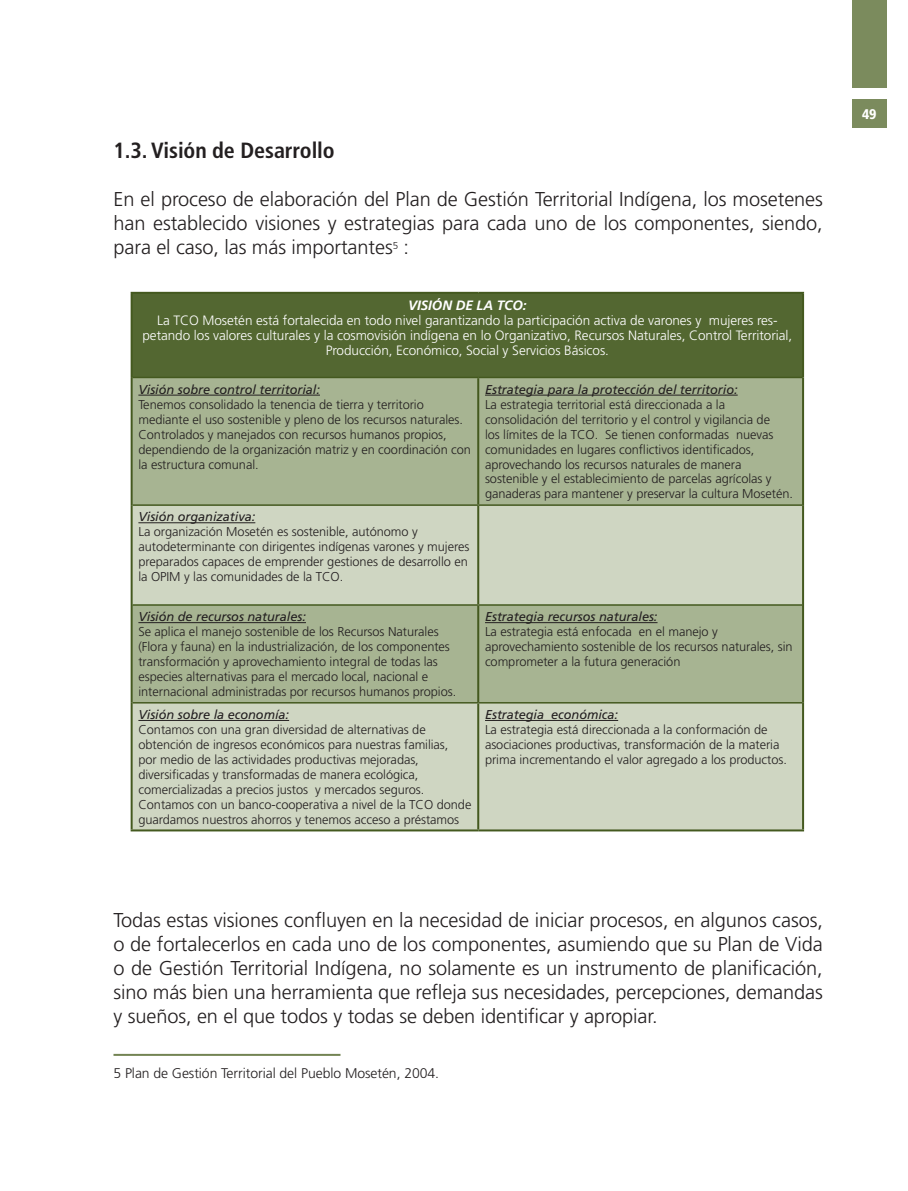
<style>
.page{position:relative;width:908px;height:1191px;background:#fff}
.page>*{position:absolute;margin:0;border:0;box-sizing:border-box;transform-origin:0 0}
.t1{font:700 condensed 22px "Frutiger LT Std";letter-spacing:-.005em;color:#231f20}
.t2{font:300 20px/24px "Frutiger LT Std";letter-spacing:-.005em;color:#231f20;text-align:justify}
.t3{font:300 14px "Frutiger LT Std";letter-spacing:-.005em;color:#231f20}
.t4{font:900 condensed 14px "Frutiger LT Std";color:#fff}
.t5{font:300 13.6px/15.2px "Frutiger LT Std";letter-spacing:-.005em;color:#fff;text-align:center}
.t6{font:italic 700 13.6px "Frutiger LT Std";letter-spacing:-.005em;color:#fff}
.t7{font:300 12.8px/15px "Frutiger LT Std";letter-spacing:-.005em;color:#231f20}
.t8{font:italic 12.8px "Frutiger LT Std";letter-spacing:-.005em;color:#231f20}
</style>
<div class="page">
<div style="left:851px;top:0;width:34px;height:88px;background:#7b8b5d"></div>
<div style="left:851px;top:100px;width:34px;height:28px;background:#7b8b5d"></div>
<hr style="left:113px;top:1053px;width:227px;height:2px;background:#738353">
<div style="left:132px;top:293px;width:670px;height:84px;background:#536731"></div>
<div style="left:133px;top:378px;width:668px;height:126px;background:#a7b492"></div>
<svg style="left:133px;top:506px;width:668px;height:323px;background:#c2cbb3"></svg>
<hr style="left:131px;top:292px;width:347px;height:2px;background:#44591f">
<hr style="left:131px;top:294px;width:2px;height:83px;background:#44591f">
<hr style="left:478px;top:292px;width:325px;height:2px;background:#44591f">
<hr style="left:801px;top:294px;width:2px;height:83px;background:#44591f">
<hr style="left:131px;top:377px;width:2px;height:128px;background:#44591f">
<hr style="left:477px;top:378px;width:2px;height:126px;background:#44591f">
<hr style="left:801px;top:377px;width:2px;height:128px;background:#44591f">
<hr style="left:131px;top:505px;width:2px;height:100px;background:#44591f">
<hr style="left:477px;top:506px;width:2px;height:98px;background:#44591f">
<hr style="left:801px;top:505px;width:2px;height:100px;background:#44591f">
<hr style="left:131px;top:605px;width:2px;height:98px;background:#44591f">
<hr style="left:477px;top:606px;width:2px;height:96px;background:#44591f">
<hr style="left:801px;top:605px;width:2px;height:98px;background:#44591f">
<hr style="left:131px;top:703px;width:2px;height:126px;background:#44591f">
<hr style="left:477px;top:703px;width:2px;height:126px;background:#44591f">
<hr style="left:801px;top:703px;width:2px;height:126px;background:#44591f">
<hr style="left:131px;top:829px;width:347px;height:2px;background:#44591f">
<hr style="left:478px;top:829px;width:325px;height:2px;background:#44591f">
<hr style="left:133px;top:377px;width:345px;height:1px;background:#44591f">
<hr style="left:478px;top:377px;width:323px;height:1px;background:#44591f">
<hr style="left:133px;top:504px;width:345px;height:2px;background:#44591f">
<hr style="left:478px;top:504px;width:323px;height:2px;background:#44591f">
<hr style="left:133px;top:604px;width:345px;height:2px;background:#44591f">
<hr style="left:478px;top:604px;width:323px;height:2px;background:#44591f">
<hr style="left:133px;top:702px;width:345px;height:1px;background:#44591f">
<hr style="left:478px;top:702px;width:323px;height:1px;background:#44591f">
<hr style="left:138px;top:395px;width:182px;height:1px;background:#231f20">
<hr style="left:485px;top:395px;width:252px;height:1px;background:#231f20">
<hr style="left:138px;top:522px;width:117px;height:1px;background:#231f20">
<hr style="left:138px;top:622px;width:168px;height:1px;background:#231f20">
<hr style="left:485px;top:622px;width:172px;height:1px;background:#231f20">
<hr style="left:138px;top:720px;width:151px;height:1px;background:#231f20">
<hr style="left:485px;top:720px;width:133px;height:1px;background:#231f20">
<h1 class="t1" style="left:113px;top:138px;width:223px">1.3. Visión de Desarrollo</h1>
<h2 class="t2" style="left:113px;top:188px;width:710px">En el proceso de elaboración del Plan de Gestión Territorial Indígena, los mosetenes han establecido visiones y estrategias para cada uno de los componentes, siendo, para el caso, las más importantes<sup>5</sup> :</h2>
<p class="t6" style="left:408px;top:297px;width:120px">VISIÓN DE LA TCO:</p>
<p class="t5" style="left:142px;top:313px;width:651px">La TCO Mosetén está fortalecida en todo nivel garantizando la participación activa de varones y mujeres res&shy;petando los valores culturales y la cosmovisión indígena en lo Organizativo, Recursos Naturales, Control Territorial,<br>Producción, Económico, Social y Servicios Básicos.</p>
<p class="t8" style="left:138px;top:382px;width:183px">Visión sobre control territorial:</p>
<p class="t7" style="left:138px;top:397px;width:334px">Tenemos consolidado la tenencia de tierra y territorio mediante el uso sostenible y pleno de los recursos naturales.<br>Controlados y manejados con recursos humanos propios, dependiendo de la organización matriz y en coordinación con la estructura comunal.</p>
<p class="t8" style="left:485px;top:382px;width:254px">Estrategia para la protección del territorio:</p>
<p class="t7" style="left:485px;top:397px;width:309px">La estrategia territorial está direccionada a la consolidación del territorio y el control y vigilancia de<br>los límites de la TCO. Se tienen conformadas nuevas comunidades en lugares conflictivos identificados, aprovechando los recursos naturales de manera sostenible y el establecimiento de parcelas agrícolas y ganaderas para mantener y preservar la cultura Mosetén.</p>
<p class="t8" style="left:138px;top:509px;width:118px">Visión organizativa:</p>
<p class="t7" style="left:138px;top:525px;width:332px">La organización Mosetén es sostenible, autónomo y autodeterminante con dirigentes indígenas varones y mujeres preparados capaces de emprender gestiones de desarrollo en la OPIM y las comunidades de la TCO.</p>
<p class="t8" style="left:138px;top:609px;width:169px">Visión de recursos naturales:</p>
<p class="t7" style="left:138px;top:624px;width:319px">Se aplica el manejo sostenible de los Recursos Naturales (Flora y fauna) en la industrialización, de los componentes transformación y aprovechamiento integral de todas las especies alternativas para el mercado local, nacional e internacional administradas por recursos humanos propios.</p>
<p class="t8" style="left:138px;top:707px;width:152px">Visión sobre la economía:</p>
<p class="t7" style="left:138px;top:722px;width:334px">Contamos con una gran diversidad de alternativas de obtención de ingresos económicos para nuestras familias,<br>por medio de las actividades productivas mejoradas, diversificadas y transformadas de manera ecológica, comercializadas a precios justos y mercados seguros.<br>Contamos con un banco-cooperativa a nivel de la TCO donde guardamos nuestros ahorros y tenemos acceso a préstamos</p>
<p class="t8" style="left:485px;top:609px;width:174px">Estrategia recursos naturales:</p>
<p class="t7" style="left:485px;top:624px;width:309px">La estrategia está enfocada en el manejo y aprovechamiento sostenible de los recursos naturales, sin comprometer a la futura generación</p>
<p class="t8" style="left:485px;top:707px;width:135px">Estrategia económica:</p>
<p class="t7" style="left:485px;top:722px;width:303px">La estrategia está direccionada a la conformación de asociaciones productivas, transformación de la materia prima incrementando el valor agregado a los productos.</p>
<p class="t2" style="left:113px;top:908px;width:710px">Todas estas visiones confluyen en la necesidad de iniciar procesos, en algunos casos, o de fortalecerlos en cada uno de los componentes, asumiendo que su Plan de Vida o de Gestión Territorial Indígena, no solamente es un instrumento de planificación, sino más bien una herramienta que refleja sus necesidades, percepciones, demandas y sueños, en el que todos y todas se deben identificar y apropiar.</p>
<p class="t3" style="left:113px;top:1064px;width:327px">5 Plan de Gestión Territorial del Pueblo Mosetén, 2004.</p>
<p class="t4" style="left:861px;top:106px;width:16px">49</p>
</div>
